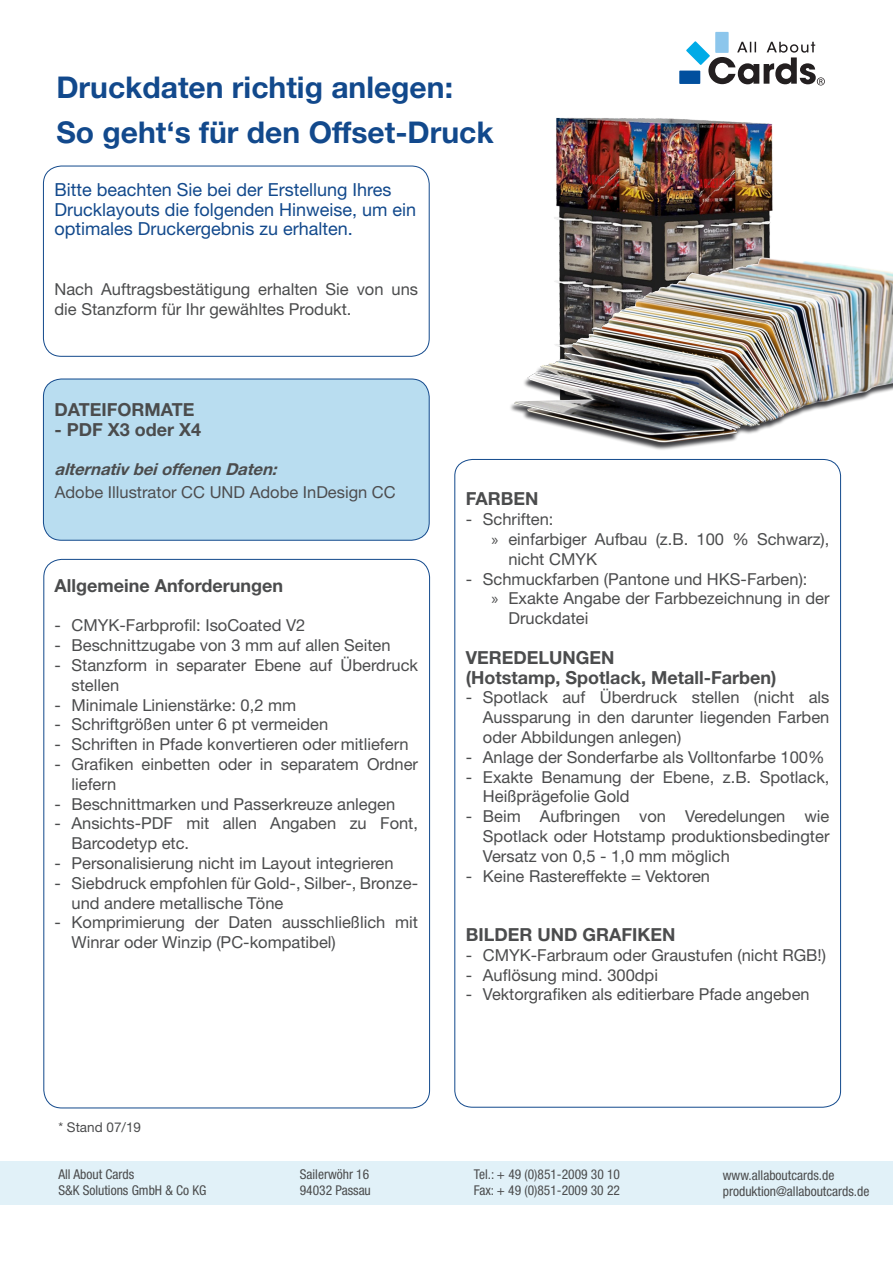
<style>
.page{position:relative;width:893px;height:1263px;background:#fff}
.page>*{position:absolute;margin:0;border:0;box-sizing:border-box;transform-origin:0 0}
.t1{font:700 30px "Helvetica Neue LT Std";color:#12498c}
.t2{font:700 18px "Helvetica Neue LT Std";color:#4b4c4d}
.t3{font:18px/19.8px "Helvetica Neue LT Std";color:#12498c}
.t4{font:16.5px/19.8px "Helvetica Neue LT Std";color:#4b4c4d}
.t5{font:16.5px "Helvetica Neue LT Std";color:#4d4d4f}
.t6{font:italic 700 16.5px "Helvetica Neue LT Std";color:#4b4c4d}
.t7{font:condensed 13.5px "Helvetica Neue LT Std";color:#4b4c4d}
.t8{font:13.5px "Helvetica Neue LT Std";color:#4b4c4d}
.s1{font-family:"Myriad Pro"}
</style>
<div class="page">
<div style="left:43px;top:166px;width:386px;height:190px;border:1px solid #12498c;border-radius:18px"></div>
<div style="left:0;top:1161px;width:893px;height:44px;background:#e1f1f8"></div>
<div style="left:715px;top:32px;width:14px;height:21px;background:#8cc6ec"></div>
<svg style="left:686px;top:41px;width:139px;height:44px"></svg>
<div style="left:679px;top:71px;width:21px;height:13px;background:#014f9e"></div>
<div style="left:43px;top:379px;width:386px;height:161px;background:#b9ddf0;border-radius:18px"></div>
<div style="left:43px;top:379px;width:386px;height:161px;border:1px solid #12498c;border-radius:18px"></div>
<img style="left:554px;top:117px;width:219px;height:129px">
<img style="left:510px;top:246px;width:383px;height:204px">
<p class="t1" style="left:56px;top:69px;width:398px">Druckdaten richtig anlegen:</p>
<p class="t1" style="left:56px;top:114px;width:439px">So geht‘s für den Offset-Druck</p>
<p class="t3" style="left:55px;top:179px;width:363px">Bitte beachten Sie bei der Erstellung Ihres<br>Drucklayouts die folgenden Hinweise, um ein optimales Druckergebnis zu erhalten.</p>
<p class="t4" style="left:55px;top:279px;width:365px">Nach Auftragsbestätigung erhalten Sie von uns die Stanzform für Ihr gewähltes Produkt.</p>
<p class="t2" style="left:55px;top:398px;width:141px">DATEIFORMATE</p>
<p class="t2" style="left:55px;top:418px;width:148px">- PDF X3 oder X4</p>
<p class="t6" style="left:55px;top:459px;width:229px">alternativbeioffenenDaten:</p>
<p class="t5" style="left:55px;top:482px;width:343px">Adobe Illustrator CC UND Adobe InDesign CC</p>
<p class="t2" style="left:55px;top:574px;width:230px">Allgemeine Anforderungen</p>
<p class="t4" style="left:55px;top:615px;width:252px">- CMYK-Farbprofil: IsoCoated V2</p>
<p class="t4" style="left:55px;top:635px;width:338px">- Beschnittzugabe von 3 mm auf allen Seiten</p>
<p class="t4" style="left:72px;top:655px;width:348px;text-indent:-17px">- Stanzform in separater Ebene auf Überdruck stellen</p>
<p class="t4" style="left:55px;top:694px;width:243px">- Minimale Linienstärke: 0,2 mm</p>
<p class="t4" style="left:55px;top:714px;width:275px">- Schriftgrößen unter 6 pt vermeiden</p>
<p class="t4" style="left:55px;top:734px;width:356px">- Schriften in Pfade konvertieren oder mitliefern</p>
<p class="t4" style="left:72px;top:754px;width:348px;text-indent:-17px">- Grafiken einbetten oder in separatem Ordner liefern</p>
<p class="t4" style="left:55px;top:793px;width:342px">- Beschnittmarken und Passerkreuze anlegen</p>
<p class="t4" style="left:72px;top:813px;width:348px;text-indent:-17px">- Ansichts-PDF mit allen Angaben zu Font,<br>Barcodetyp etc.</p>
<p class="t4" style="left:55px;top:853px;width:341px">- Personalisierung nicht im Layout integrieren</p>
<p class="t4" style="left:72px;top:873px;width:348px;text-indent:-17px">- Siebdruck empfohlen für Gold-, Silber-, Bronze&shy;und andere metallische Töne</p>
<p class="t4" style="left:72px;top:912px;width:348px;text-indent:-17px">- Komprimierung der Daten ausschließlich mit<br>Winrar oder Winzip (PC-kompatibel)</p>
<p class="t8" style="left:58px;top:1119px;width:84px">* Stand 07/19</p>
<p class="t7" style="left:58px;top:1166px;width:77px">All About Cards</p>
<p class="t7" style="left:58px;top:1183px;width:149px">S&amp;K Solutions GmbH &amp; Co KG</p>
<p class="t7" style="left:300px;top:1166px;width:71px">Sailerwöhr 16</p>
<p class="t7" style="left:300px;top:1183px;width:73px">94032 Passau</p>
<p class="t2" style="left:466px;top:488px;width:74px">FARBEN</p>
<p class="t4" style="left:466px;top:509px;width:89px">- Schriften:</p>
<p class="t4" style="left:508px;top:529px;width:323px;text-indent:-17px"><span class="s1">»</span> einfarbiger Aufbau (z.B. 100 % Schwarz), nicht CMYK</p>
<p class="t4" style="left:466px;top:569px;width:343px">- Schmuckfarben (Pantone und HKS-Farben):</p>
<p class="t4" style="left:508px;top:588px;width:323px;text-indent:-17px"><span class="s1">»</span> Exakte Angabe der Farbbezeichnung in der<br>Druckdatei</p>
<p class="t2" style="left:466px;top:646px;width:150px">VEREDELUNGEN</p>
<p class="t2" style="left:466px;top:666px;width:312px">(Hotstamp, Spotlack, Metall-Farben)</p>
<p class="t4" style="left:483px;top:687px;width:348px;text-align:justify;text-indent:-17px">- Spotlack auf Überdruck stellen (nicht als Aussparung in den darunter liegenden Farben oder Abbildungen anlegen)</p>
<p class="t4" style="left:466px;top:747px;width:360px">- Anlage der Sonderfarbe als Volltonfarbe 100%</p>
<p class="t4" style="left:483px;top:767px;width:348px;text-indent:-17px">- Exakte Benamung der Ebene, z.B. Spotlack,<br>Heißprägefolie Gold</p>
<p class="t4" style="left:483px;top:806px;width:348px;text-align:justify;text-indent:-17px">- Beim Aufbringen von Veredelungen wie Spotlack oder Hotstamp produktionsbedingter Versatz von 0,5 - 1,0 mm möglich</p>
<p class="t4" style="left:466px;top:866px;width:246px">- Keine Rastereffekte = Vektoren</p>
<p class="t2" style="left:466px;top:923px;width:211px">BILDER UND GRAFIKEN</p>
<p class="t4" style="left:466px;top:945px;width:362px">- CMYK-Farbraum oder Graustufen (nicht RGB!)</p>
<p class="t4" style="left:466px;top:965px;width:194px">- Auflösung mind. 300dpi</p>
<p class="t4" style="left:466px;top:984px;width:345px">- Vektorgrafiken als editierbare Pfade angeben</p>
<p class="t7" style="left:474px;top:1166px;width:148px">Tel.: + 49 (0)851-2009 30 10</p>
<p class="t7" style="left:474px;top:1183px;width:148px">Fax: + 49 (0)851-2009 30 22</p>
<p class="t7" style="left:723px;top:1167px;width:113px">www.allaboutcards.de</p>
<p class="t7" style="left:723px;top:1184px;width:148px">produktion@allaboutcards.de</p>
</div>
